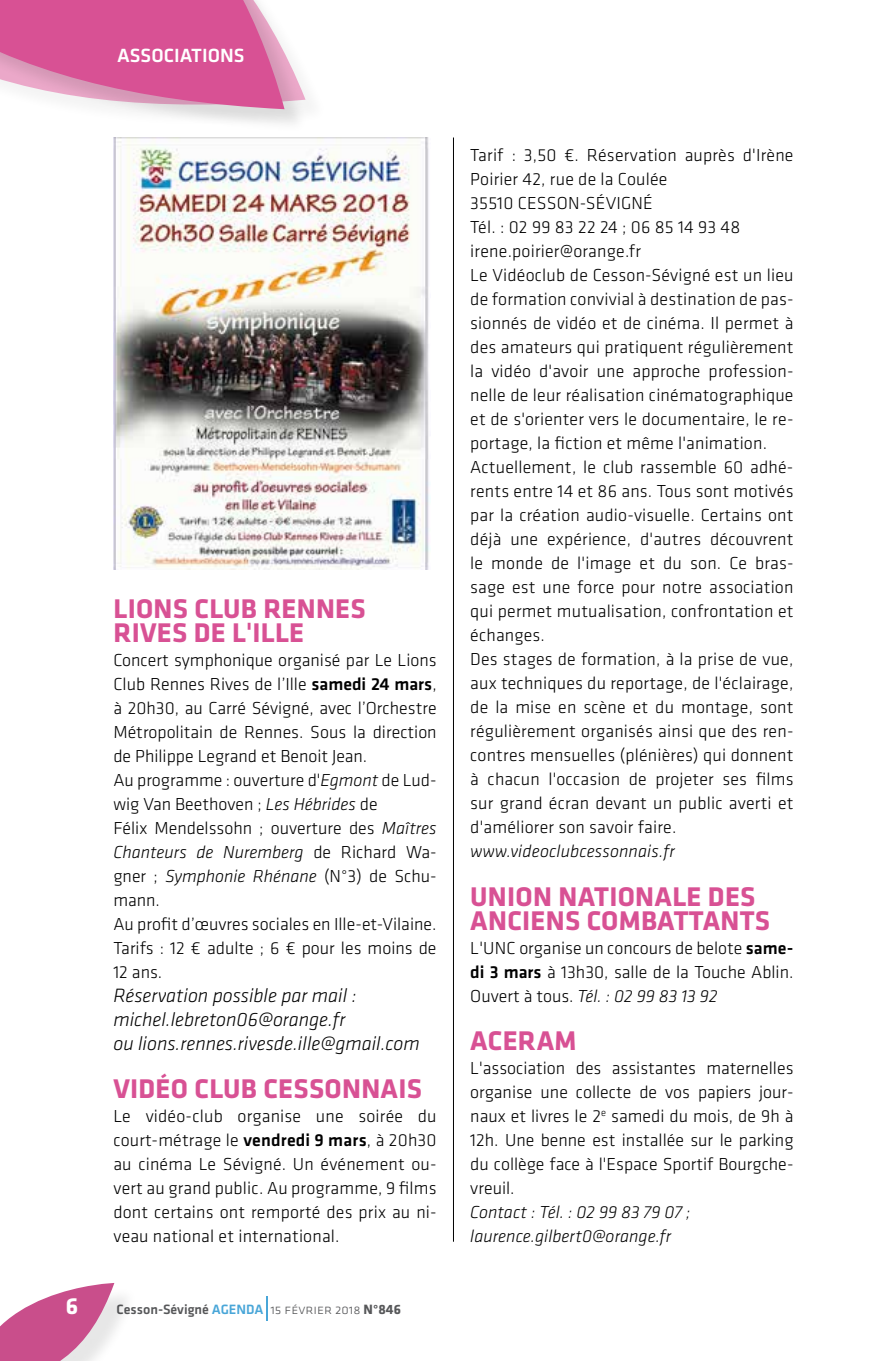
<style>
.page{position:relative;width:879px;height:1361px;background:#fff}
.page>*{position:absolute;margin:0;border:0;box-sizing:border-box;transform-origin:0 0}
.t1{font:700 28px/24px "Klavika";letter-spacing:.01em;color:#d85194}
.t2{font:700 24px "Klavika";color:#fff}
.t3{font:italic 300 20px/24px "Klavika";color:#000}
.t4{font:500 19.8px "Klavika";color:#fff}
.t5{font:300 18px/24px "Klavika";letter-spacing:.01em;color:#000;text-align:justify}
.t6{font:italic 300 18px/24px "Klavika";letter-spacing:.005em;color:#000}
.t7{font:500 14px "Klavika";color:#57585a}
.s1{font-weight:500}
.s2{font-style:italic}
.s3{color:#49a6d8}
.s4{font-family:"Klavika Light Caps SC";font-weight:400}
.s5{font-weight:700}
</style>
<div class="page">
<svg style="left:0;top:0;width:305px;height:124px"></svg>
<hr style="left:453px;top:137px;width:1px;height:1104px;background:#000">
<svg style="left:266px;top:1296px;width:1px;height:24px"></svg>
<div style="left:0;top:1286px;width:138px;height:75px;background:#000;opacity:.1"></div>
<svg style="left:0;top:1283px;width:114px;height:78px"></svg>
<img style="left:113px;top:137px;width:317px;height:432px">
<p class="t4" style="left:117px;top:42px;width:129px">ASSOCIATIONS</p>
<h1 class="t1" style="left:113px;top:595px;width:254px">LIONS CLUB RENNES<br>RIVES DE L'ILLE</h1>
<p class="t5" style="left:113px;top:647px;width:325px;text-align:left">Concert symphonique organisé par Le Lions Club Rennes Rives de l’Ille <span class="s1">samedi 24 mars</span>, à 20h30, au Carré Sévigné, avec l’Orchestre Métropolitain de Rennes. Sous la direction de Philippe Legrand et Benoit Jean.<br>Au programme : ouverture d'<span class="s2">Egmont</span> de Lud&shy;wig Van Beethoven ; <span class="s2">Les Hébrides</span> de<br>Félix Mendelssohn ; ouverture des <span class="s2">Maîtres Chanteurs de Nuremberg</span> de Richard Wa&shy;gner ; <span class="s2">Symphonie Rhénane</span> (N°3) de Schu&shy;mann.<br>Au profit d’œuvres sociales en Ille-et-Vilaine.<br>Tarifs : 12 € adulte ; 6 € pour les moins de 12 ans.</p>
<p class="t3" style="left:113px;top:983px;width:308px">Réservation possible par mail : michel.lebreton06@orange.fr<br>ou lions.rennes.rivesde.ille@gmail.com</p>
<h1 class="t1" style="left:113px;top:1075px;width:310px">VIDÉO CLUB CESSONNAIS</h1>
<p class="t5" style="left:113px;top:1103px;width:325px">Le vidéo-club organise une soirée du court-métrage le <span class="s1">vendredi 9 mars</span>, à 20h30 au cinéma Le Sévigné. Un événement ou&shy;vert au grand public. Au programme, 9 films dont certains ont remporté des prix au ni&shy;veau national et international.</p>
<h2 class="t2" style="left:66px;top:1288px;width:14px">6</h2>
<p class="t7" style="left:117px;top:1299px;width:286px">Cesson-Sévigné <span class="s3">AGENDA</span> <span class="s4">15 février 2018</span> <span class="s5">N°846</span></p>
<p class="t5" style="left:470px;top:143px;width:325px;text-align:left">Tarif : 3,50 €. Réservation auprès d'Irène Poirier 42, rue de la Coulée<br>35510 CESSON-SÉVIGNÉ<br>Tél. : 02 99 83 22 24 ; 06 85 14 93 48 irene.poirier@orange.fr<br>Le Vidéoclub de Cesson-Sévigné est un lieu de formation convivial à destination de pas&shy;sionnés de vidéo et de cinéma. Il permet à des amateurs qui pratiquent régulièrement la vidéo d'avoir une approche profession&shy;nelle de leur réalisation cinématographique et de s'orienter vers le documentaire, le re&shy;portage, la fiction et même l'animation.<br>Actuellement, le club rassemble 60 adhé&shy;rents entre 14 et 86 ans. Tous sont motivés par la création audio-visuelle. Certains ont déjà une expérience, d'autres découvrent le monde de l'image et du son. Ce bras&shy;sage est une force pour notre association qui permet mutualisation, confrontation et échanges.<br>Des stages de formation, à la prise de vue, aux techniques du reportage, de l'éclairage, de la mise en scène et du montage, sont régulièrement organisés ainsi que des ren&shy;contres mensuelles (plénières) qui donnent à chacun l'occasion de projeter ses films sur grand écran devant un public averti et d'améliorer son savoir faire.</p>
<p class="t6" style="left:470px;top:839px;width:206px">www.videoclubcessonnais.fr</p>
<h1 class="t1" style="left:470px;top:883px;width:301px">UNION NATIONALE DES<br>ANCIENS COMBATTANTS</h1>
<p class="t5" style="left:470px;top:935px;width:325px">L'UNC organise un concours de belote <span class="s1">same&shy;di 3 mars</span> à 13h30, salle de la Touche Ablin.<br>Ouvert à tous. <span class="s2">Tél. : 02 99 83 13 92</span></p>
<h1 class="t1" style="left:470px;top:1027px;width:108px">ACERAM</h1>
<p class="t5" style="left:470px;top:1055px;width:325px">L'association des assistantes maternelles organise une collecte de vos papiers jour&shy;naux et livres le 2<sup>e</sup> samedi du mois, de 9h à 12h. Une benne est installée sur le parking du collège face à l'Espace Sportif Bourgche&shy;vreuil.</p>
<p class="t6" style="left:470px;top:1199px;width:222px">Contact : Tél. : 02 99 83 79 07 ; laurence.gilbert0@orange.fr</p>
</div>
